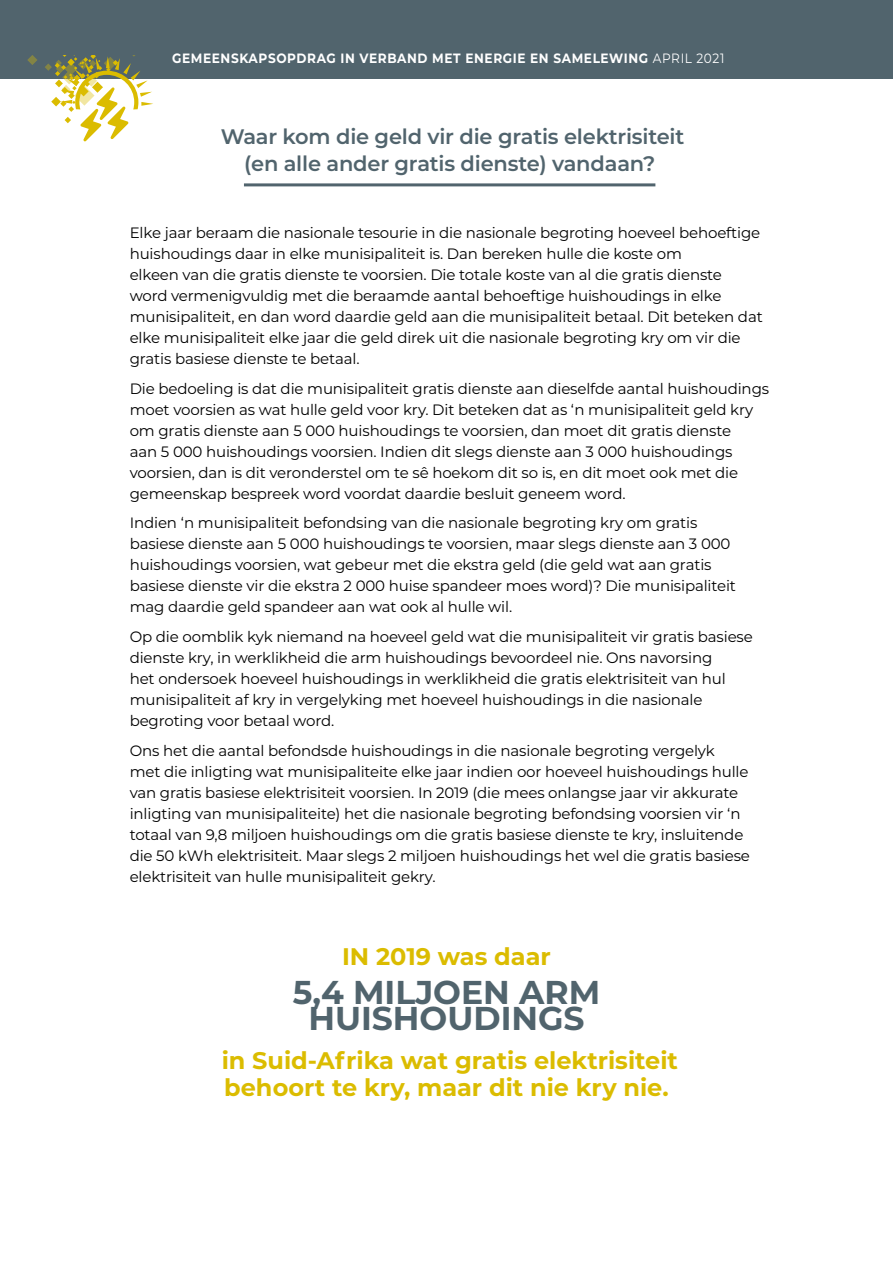
<style>
.page{position:relative;width:893px;height:1263px;background:#fff}
.page>*{position:absolute;margin:0;border:0;box-sizing:border-box;transform-origin:0 0}
.t1{font:700 33px/26.8px "Montserrat";color:#51646d;text-align:center}
.t2{font:700 24px/26.8px "Montserrat";color:#dbbc00}
.t3{font:600 21px/27px "Montserrat";letter-spacing:-.01em;color:#51646d;text-align:center}
.t4{font:15px/21px "Montserrat";letter-spacing:-.01em;color:#000}
.t5{font:700 13.5px "Montserrat";letter-spacing:.05em;color:#fff;scale:.9 1}
.s1{font-weight:400}
</style>
<div class="page">
<div style="left:0;top:0;width:893px;height:78px;background:#51646d"></div>
<svg style="left:27px;top:55px;width:126px;height:87px"></svg>
<hr style="left:244px;top:183px;width:411px;height:3px;background:#51646d">
<p class="t5" style="left:172px;top:48px;width:615px">GEMEENSKAPSOPDRAG IN VERBAND MET ENERGIE EN SAMELEWING <span class="s1">APRIL 2021</span></p>
<h3 class="t3" style="left:221px;top:122px;width:465px">Waar kom die geld vir die gratis elektrisiteit (en alle ander gratis dienste) vandaan?</h3>
<p class="t4" style="left:130px;top:222px;width:635px">Elke jaar beraam die nasionale tesourie in die nasionale begroting hoeveel behoeftige huishoudings daar in elke munisipaliteit is. Dan bereken hulle die koste om<br>elkeen van die gratis dienste te voorsien. Die totale koste van al die gratis dienste word vermenigvuldig met die beraamde aantal behoeftige huishoudings in elke munisipaliteit, en dan word daardie geld aan die munisipaliteit betaal. Dit beteken dat elke munisipaliteit elke jaar die geld direk uit die nasionale begroting kry om vir die gratis basiese dienste te betaal.</p>
<p class="t4" style="left:130px;top:378px;width:641px">Die bedoeling is dat die munisipaliteit gratis dienste aan dieselfde aantal huishoudings moet voorsien as wat hulle geld voor kry. Dit beteken dat as ‘n munisipaliteit geld kry om gratis dienste aan 5 000 huishoudings te voorsien, dan moet dit gratis dienste<br>aan 5 000 huishoudings voorsien. Indien dit slegs dienste aan 3 000 huishoudings voorsien, dan is dit veronderstel om te sê hoekom dit so is, en dit moet ook met die gemeenskap bespreek word voordat daardie besluit geneem word.</p>
<p class="t4" style="left:130px;top:512px;width:608px">Indien ‘n munisipaliteit befondsing van die nasionale begroting kry om gratis basiese dienste aan 5 000 huishoudings te voorsien, maar slegs dienste aan 3 000 huishoudings voorsien, wat gebeur met die ekstra geld (die geld wat aan gratis basiese dienste vir die ekstra 2 000 huise spandeer moes word)? Die munisipaliteit mag daardie geld spandeer aan wat ook al hulle wil.</p>
<p class="t4" style="left:130px;top:626px;width:625px">Op die oomblik kyk niemand na hoeveel geld wat die munisipaliteit vir gratis basiese dienste kry, in werklikheid die arm huishoudings bevoordeel nie. Ons navorsing<br>het ondersoek hoeveel huishoudings in werklikheid die gratis elektrisiteit van hul munisipaliteit af kry in vergelyking met hoeveel huishoudings in die nasionale begroting voor betaal word.</p>
<p class="t4" style="left:130px;top:739px;width:622px">Ons het die aantal befondsde huishoudings in die nasionale begroting vergelyk<br>met die inligting wat munisipaliteite elke jaar indien oor hoeveel huishoudings hulle van gratis basiese elektrisiteit voorsien. In 2019 (die mees onlangse jaar vir akkurate inligting van munisipaliteite) het die nasionale begroting befondsing voorsien vir ‘n totaal van 9,8 miljoen huishoudings om die gratis basiese dienste te kry, insluitende die 50 kWh elektrisiteit. Maar slegs 2 miljoen huishoudings het wel die gratis basiese elektrisiteit van hulle munisipaliteit gekry.</p>
<h2 class="t2" style="left:342px;top:942px;width:210px">IN 2019 was daar</h2>
<h1 class="t1" style="left:293px;top:977px;width:309px">5,4 MILJOEN ARM<br>HUISHOUDINGS</h1>
<h2 class="t2" style="left:222px;top:1046px;width:458px">in Suid-Afrika wat gratis elektrisiteit behoort te kry, maar dit nie kry nie.</h2>
</div>
